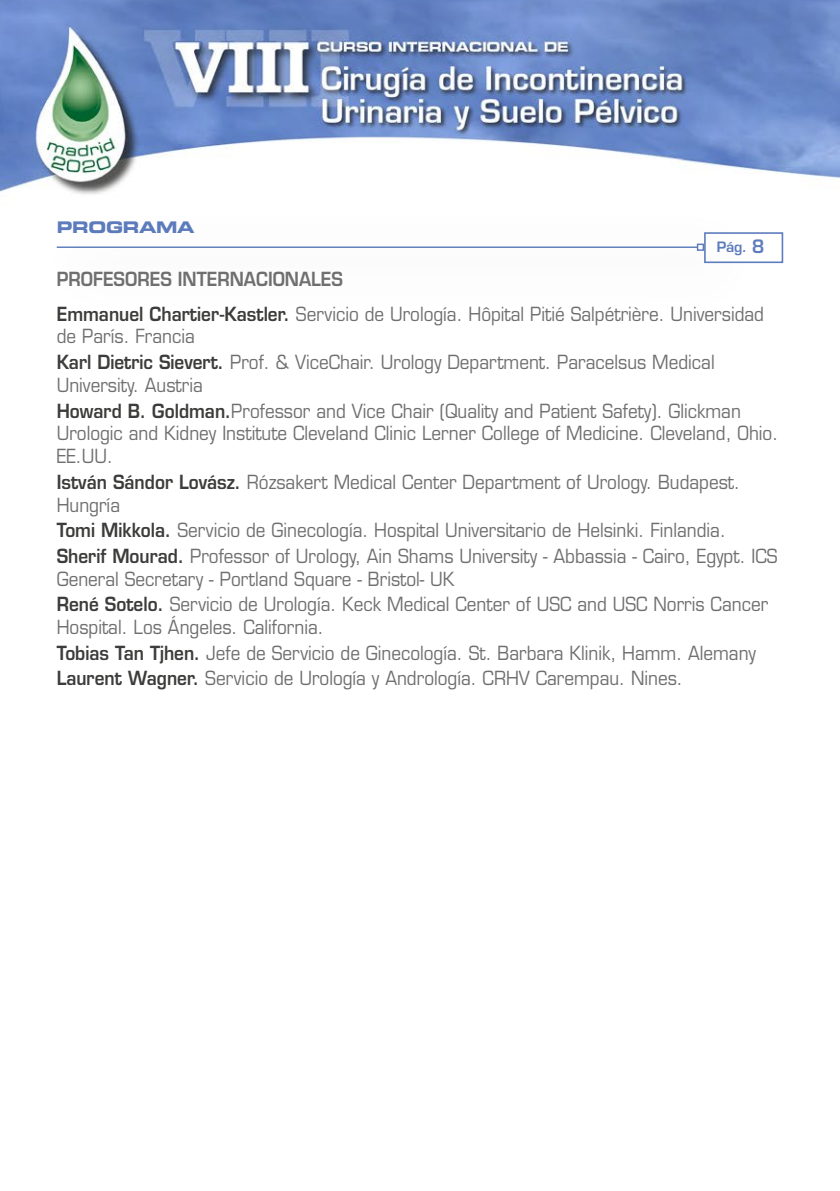
<style>
.page{position:relative;width:840px;height:1191px;background:#fff}
.page>*{position:absolute;margin:0;border:0;box-sizing:border-box;transform-origin:0 0}
.t1{font:19px/25.6px "Eurostile LT Std";color:#706f6f;scale:.9 1}
.t2{font:16px "Eurostile LT Std Bold Ex 2";letter-spacing:-.02em;color:#5d7cbd}
.t3{font:600 14px "Eurostile LT Std";color:#5d7cbd}
.s1{font-size:18px}
.s2{font-weight:600}
.s3{font-weight:600;color:#3c3c3b}
</style>
<div class="page">
<img style="left:0;top:0;width:839px;height:194px">
<hr style="left:57px;top:246px;width:640px;height:2px;background:#5d7cbd">
<div style="left:696px;top:244px;width:7px;height:7px;border:1px solid #5d7cbd"></div>
<div style="left:703px;top:232px;width:79px;height:31px;border:2px solid #5d7cbd"></div>
<p class="t2" style="left:57px;top:216px;width:139px">PROGRAMA</p>
<p class="t3" style="left:716px;top:238px;width:49px">Pág. <span class="s1">8</span></p>
<p class="t1" style="left:57px;top:262px;width:787px;line-height:34.2px"><span class="s2">PROFESORES INTERNACIONALES<br></span><span class="s3">Emmanuel Chartier-Kastler.</span> Servicio de Urología. Hôpital Pitié Salpétrière. Universidad</p>
<p class="t1" style="left:57px;top:324px;width:732px">de París. Francia<br><span class="s3">Karl Dietric Sievert.</span> Prof. &amp; ViceChair. Urology Department. Paracelsus Medical</p>
<p class="t1" style="left:57px;top:372px;width:761px">University. Austria<br><span class="s3">Howard B. Goldman.</span>Professor and Vice Chair (Quality and Patient Safety). Glickman</p>
<p class="t1" style="left:57px;top:422px;width:802px;line-height:22.8px">Urologic and Kidney Institute Cleveland Clinic Lerner College of Medicine. Cleveland, Ohio.<br>EE.UU.</p>
<p class="t1" style="left:57px;top:470px;width:760px;line-height:22.8px"><span class="s3">István Sándor Lovász.</span> Rózsakert Medical Center Department of Urology. Budapest.<br>Hungría</p>
<p class="t1" style="left:57px;top:517px;width:802px"><span class="s3">Tomi Mikkola.</span> Servicio de Ginecología. Hospital Universitario de Helsinki. Finlandia.<br><span class="s3">Sherif Mourad.</span> Professor of Urology, Ain Shams University - Abbassia - Cairo, Egypt. ICS</p>
<p class="t1" style="left:57px;top:566px;width:791px">General Secretary - Portland Square - Bristol- UK<br><span class="s3">René Sotelo.</span> Servicio de Urología. Keck Medical Center of USC and USC Norris Cancer</p>
<p class="t1" style="left:57px;top:614px;width:778px">Hospital. Los Ángeles. California.<br><span class="s3">Tobias Tan Tjhen.</span> Jefe de Servicio de Ginecología. St. Barbara Klinik, Hamm. Alemany<br><span class="s3">Laurent Wagner.</span> Servicio de Urología y Andrología. CRHV Carempau. Nines.</p>
</div>
